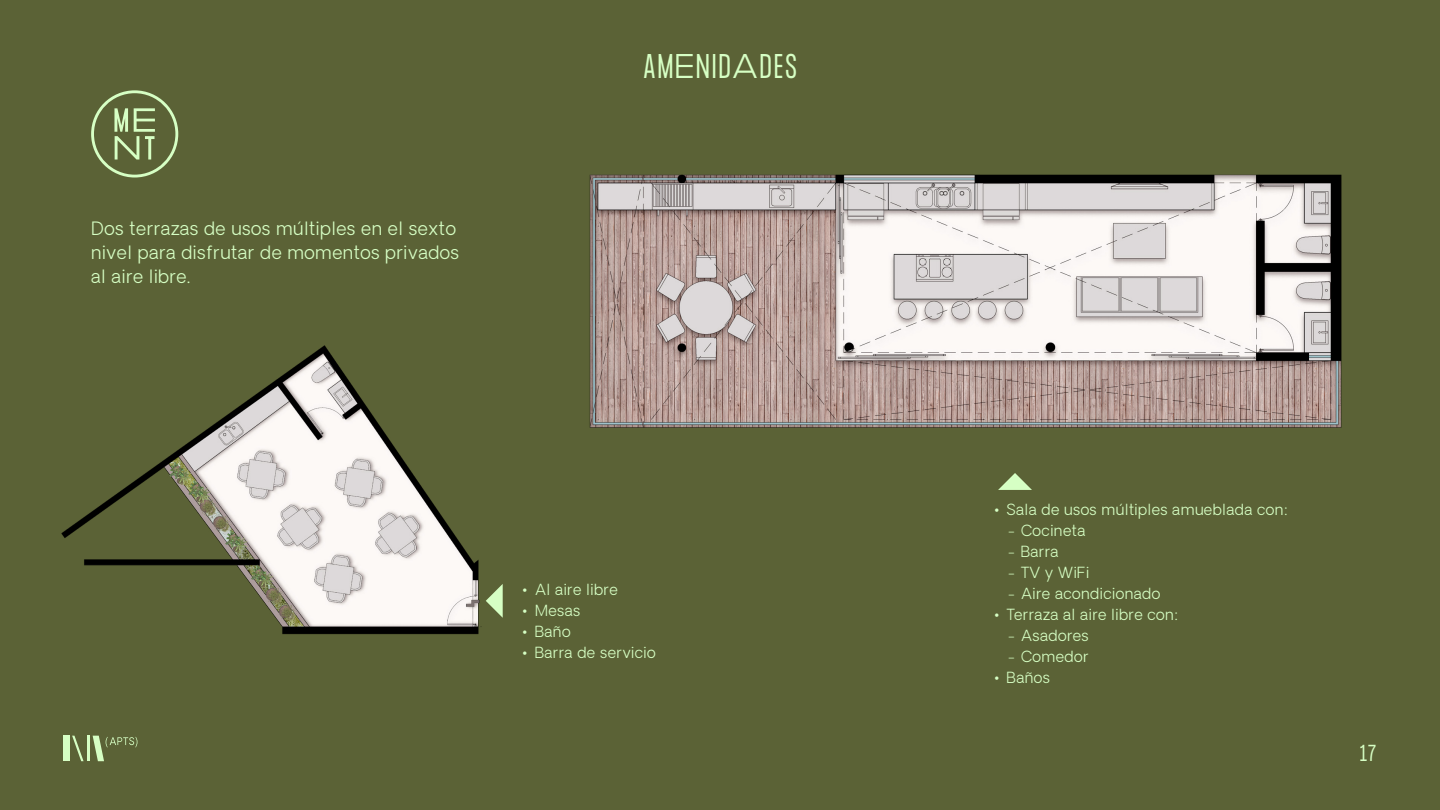
<style>
.page{position:relative;width:1440px;height:810px;background:#5b6236}
.page>*{position:absolute;margin:0;border:0;box-sizing:border-box;transform-origin:0 0}
.t1{font:300 30px "Formula Condensed";color:#d6ffc4}
.t2{font:300 20.25px "Formula Condensed";color:#d6ffc4}
.t3{font:300 18px/24px "Oakes Grotesk";letter-spacing:.03em;color:#d6ffc4}
.t4{font:300 15px "Oakes Grotesk";letter-spacing:.03em;color:#d6ffc4}
</style>
<div class="page">
<svg style="left:72px;top:736px;width:12px;height:25px"></svg>
<hr style="left:87px;top:736px;width:2px;height:25px;background:#d6ffc4">
<svg style="left:93px;top:736px;width:44px;height:25px"></svg>
<div style="left:64px;top:736px;width:6px;height:25px;background:#d6ffc4"></div>
<svg style="left:998px;top:473px;width:34px;height:17px"></svg>
<svg style="left:486px;top:584px;width:17px;height:34px"></svg>
<img style="left:589px;top:174px;width:753px;height:254px">
<img style="left:61px;top:345px;width:421px;height:290px">
<svg style="left:91px;top:90px;width:87px;height:88px"></svg>
<p class="t3" style="left:91px;top:217px;width:369px">Dos terrazas de usos múltiples en el sexto nivel para disfrutar de momentos privados al aire libre.</p>
<h1 class="t1" style="left:643px;top:49px;width:155px">AMENIDADES</h1>
<p class="t4" style="left:522px;top:580px;width:98px">• Al aire libre</p>
<p class="t4" style="left:522px;top:601px;width:60px">• Mesas</p>
<p class="t4" style="left:522px;top:622px;width:50px">• Baño</p>
<p class="t4" style="left:522px;top:643px;width:136px">• Barra de servicio</p>
<p class="t4" style="left:993px;top:500px;width:296px">• Sala de usos múltiples amueblada con:</p>
<p class="t4" style="left:1008px;top:521px;width:79px">- Cocineta</p>
<p class="t4" style="left:1008px;top:542px;width:53px">- Barra</p>
<p class="t4" style="left:1008px;top:563px;width:83px">- TV y WiFi</p>
<p class="t4" style="left:1008px;top:584px;width:154px">- Aire acondicionado</p>
<p class="t4" style="left:993px;top:605px;width:187px">• Terraza al aire libre con:</p>
<p class="t4" style="left:1008px;top:626px;width:83px">- Asadores</p>
<p class="t4" style="left:1008px;top:647px;width:82px">- Comedor</p>
<p class="t4" style="left:993px;top:668px;width:58px">• Baños</p>
<h2 class="t2" style="left:1360px;top:741px;width:18px">17</h2>
</div>
